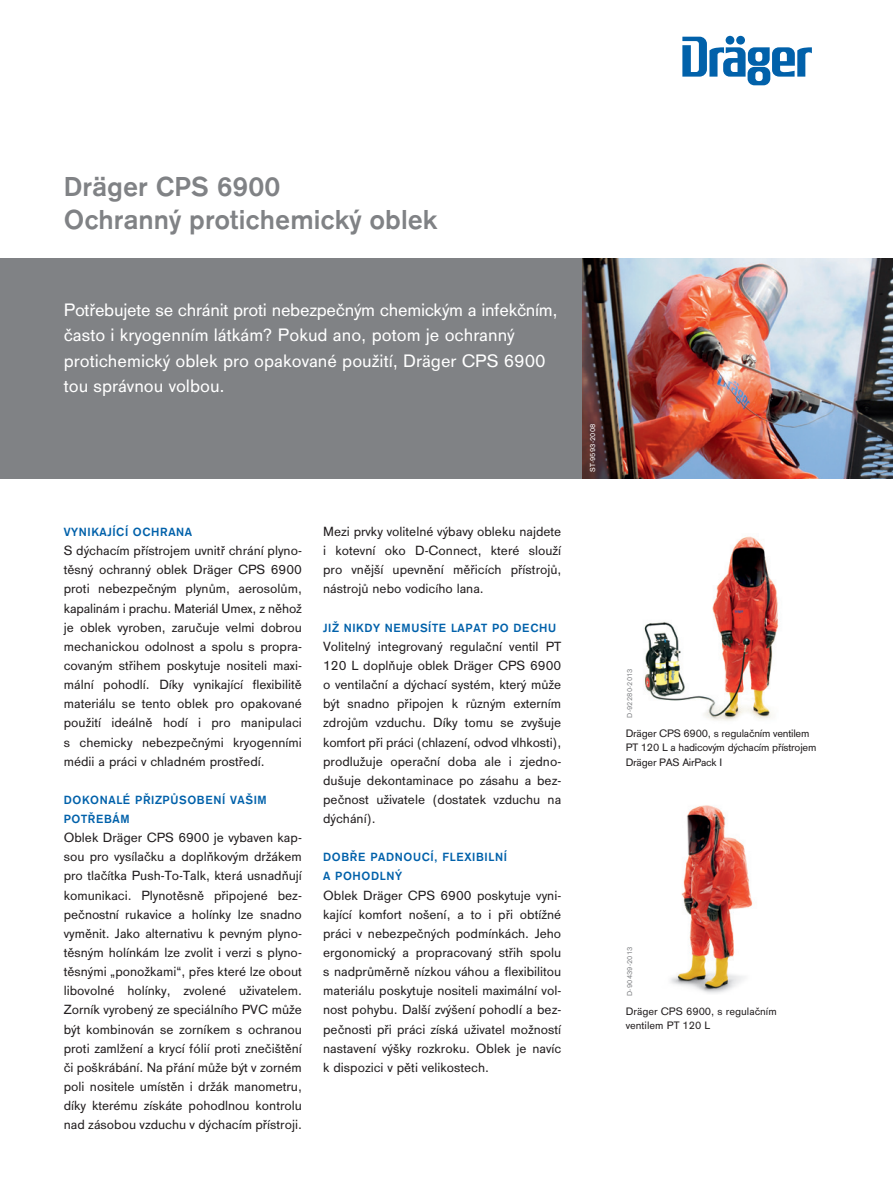
<style>
.page{position:relative;width:893px;height:1191px;background:#fff}
.page>*{position:absolute;margin:0;border:0;box-sizing:border-box;transform-origin:0 0}
.PI-Überschrift{font:700 28.5px/33px "Draeger Sans CE";color:#808285}
.Einleitungstext_weiß{font:18.75px/25.5px "Draeger Sans CE";color:#fff}
.Fließtext_DraeSansRe{font:13.8px/19.2px "Draeger Sans CE";color:#231f20;text-align:justify}
.Fließtext_Zwischenue{font:700 12.3px/19.2px "Draeger Sans CE";letter-spacing:.05em;color:#0161aa}
.Bildunterschrift_Tex{font:11.25px/14.2px "Draeger Sans CE";letter-spacing:-.02em;color:#231f20}
.Bildunterschrift_Tex-2{font:11.25px/14.2px "Draeger Sans CE";color:#231f20}
.Bildnummer_Weiß{font:7.5px "Draeger Sans CE";letter-spacing:.025em;color:#808285}
.Bildnummer_Weiß-2{font:7.5px "Draeger Sans CE";letter-spacing:.025em;color:#fff}
</style>
<div class="page">
<div style="left:0;top:258px;width:625px;height:220px;background:#808285"></div>
<img style="left:583px;top:258px;width:310px;height:220px">
<img style="left:644px;top:536px;width:135px;height:185px">
<svg style="left:682px;top:37px;width:130px;height:48px"></svg>
<img style="left:670px;top:805px;width:83px;height:189px">
<p class="PI-Überschrift" style="left:64px;top:171px;width:375px">Dräger CPS 6900<br>Ochranný protichemický oblek</p>
<p class="Einleitungstext_weiß" style="left:64px;top:297px;width:496px">Potřebujete se chránit proti nebezpečným chemickým a infekčním, často i kryogenním látkám? Pokud ano, potom je ochranný protichemický oblek pro opakované použití, Dräger CPS 6900 tou správnou volbou.</p>
<p class="Fließtext_Zwischenue" style="left:64px;top:522px;width:130px">VYNIKAJÍCÍ OCHRANA</p>
<p class="Fließtext_DraeSansRe" style="left:64px;top:541px;width:240px">S dýchacím přístrojem uvnitř chrání plyno&shy;těsný ochranný oblek Dräger CPS 6900 proti nebezpečným plynům, aerosolům, kapalinám i prachu. Materiál Umex, z něhož je oblek vyroben, zaručuje velmi dobrou mechanickou odolnost a spolu s propra&shy;covaným střihem poskytuje nositeli maxi&shy;mální pohodlí. Díky vynikající flexibilitě materiálu se tento oblek pro opakované použití ideálně hodí i pro manipulaci s chemicky nebezpečnými kryogenními médii a práci v chladném prostředí.</p>
<p class="Fließtext_Zwischenue" style="left:64px;top:790px;width:205px">DOKONALÉ PŘIZPŮSOBENÍ VAŠIM<br>POTŘEBÁM</p>
<p class="Fließtext_DraeSansRe" style="left:64px;top:828px;width:240px">Oblek Dräger CPS 6900 je vybaven kap&shy;sou pro vysílačku a doplňkovým držákem pro tlačítka Push-To-Talk, která usnadňují komunikaci. Plynotěsně připojené bez&shy;pečnostní rukavice a holínky lze snadno vyměnit. Jako alternativu k pevným plyno&shy;těsným holínkám lze zvolit i verzi s plyno&shy;těsnými „ponožkami“, přes které lze obout libovolné holínky, zvolené uživatelem.<br>Zorník vyrobený ze speciálního PVC může být kombinován se zorníkem s ochranou proti zamlžení a krycí fólií proti znečištění či poškrábání. Na přání může být v zorném poli nositele umístěn i držák manometru, díky kterému získáte pohodlnou kontrolu nad zásobou vzduchu v dýchacím přístroji.</p>
<p class="Fließtext_DraeSansRe" style="left:323px;top:522px;width:240px">Mezi prvky volitelné výbavy obleku najdete i kotevní oko D-Connect, které slouží pro vnější upevnění měřicích přístrojů, nástrojů nebo vodicího lana.</p>
<p class="Fließtext_Zwischenue" style="left:323px;top:618px;width:234px">JIŽ NIKDY NEMUSÍTE LAPAT PO DECHU</p>
<p class="Fließtext_DraeSansRe" style="left:323px;top:637px;width:240px">Volitelný integrovaný regulační ventil PT 120 L doplňuje oblek Dräger CPS 6900 o ventilační a dýchací systém, který může být snadno připojen k různým externím zdrojům vzduchu. Díky tomu se zvyšuje komfort při práci (chlazení, odvod vlhkosti), prodlužuje operační doba ale i zjedno&shy;dušuje dekontaminace po zásahu a bez&shy;pečnost uživatele (dostatek vzduchu na dýchání).</p>
<p class="Fließtext_Zwischenue" style="left:323px;top:848px;width:185px">DOBŘE PADNOUCÍ, FLEXIBILNÍ<br>A POHODLNÝ</p>
<p class="Fließtext_DraeSansRe" style="left:323px;top:885px;width:240px">Oblek Dräger CPS 6900 poskytuje vyni&shy;kající komfort nošení, a to i při obtížné práci v nebezpečných podmínkách. Jeho ergonomický a propracovaný střih spolu s nadprůměrně nízkou váhou a flexibilitou materiálu poskytuje nositeli maximální vol&shy;nost pohybu. Další zvýšení pohodlí a bez&shy;pečnosti při práci získá uživatel možností nastavení výšky rozkroku. Oblek je navíc k dispozici v pěti velikostech.</p>
<p class="Bildnummer_Weiß-2" style="left:589px;top:472px;width:50px;rotate:-90deg">ST-9593-2008</p>
<p class="Bildnummer_Weiß" style="left:625px;top:717px;width:51px;rotate:-90deg">D-92280-2013</p>
<p class="Bildunterschrift_Tex" style="left:626px;top:726px;width:192px">Dräger CPS 6900, s regulačním ventilem<br>PT 120 L a hadicovým dýchacím přístrojem<br>Dräger PAS AirPack I</p>
<p class="Bildnummer_Weiß" style="left:625px;top:996px;width:51px;rotate:-90deg">D-90439-2013</p>
<p class="Bildunterschrift_Tex-2" style="left:626px;top:1004px;width:153px">Dräger CPS 6900, s regulačním ventilem PT 120 L</p>
</div>
